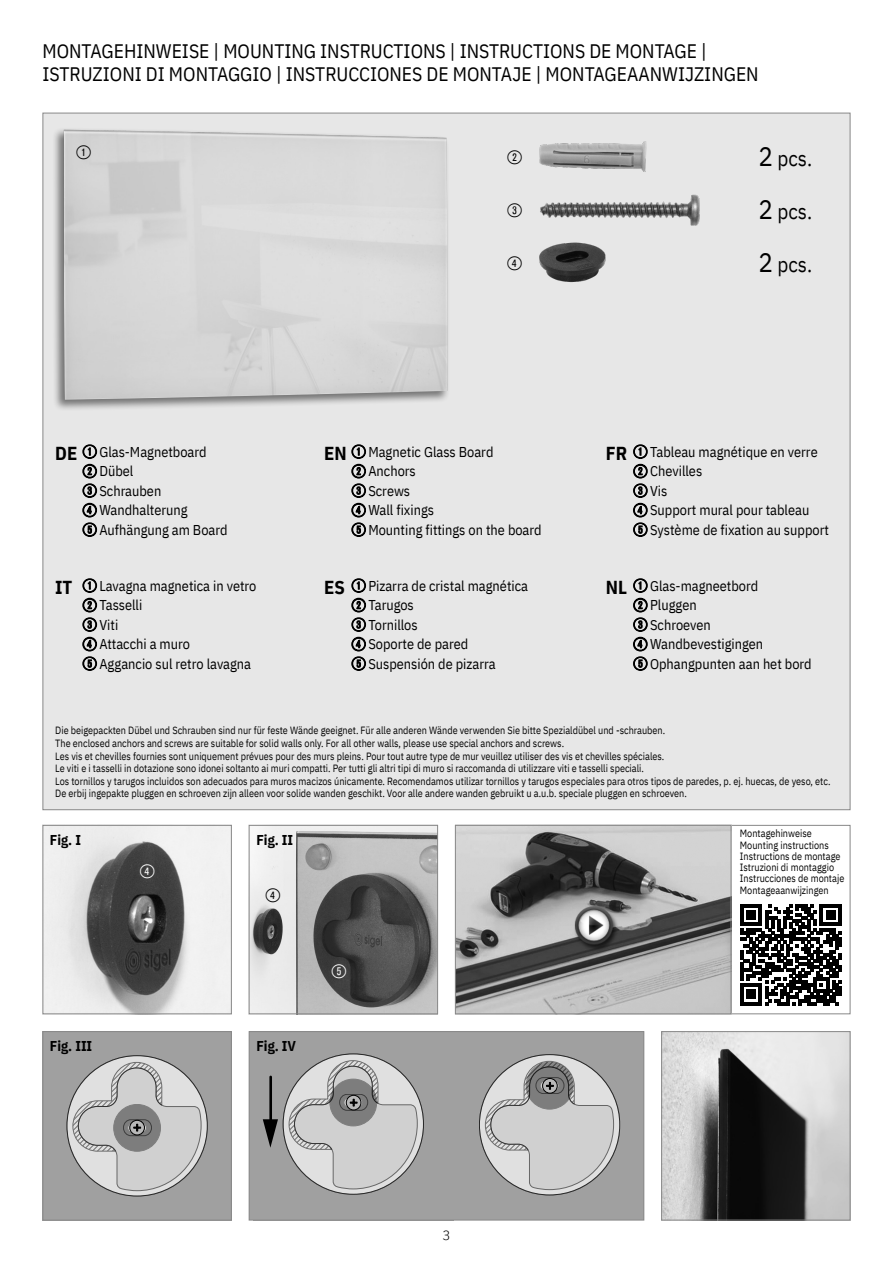
<style>
.page{position:relative;width:893px;height:1263px;background:#fff}
.page>*{position:absolute;margin:0;border:0;box-sizing:border-box;transform-origin:0 0}
.t1{font:21px "IBM Plex Sans";color:#000;scale:.9 1}
.t2{font:19.5px/23.4px "IBM Plex Sans Cond";color:#000}
.t3{font:19.5px "Circled Numbers";color:#000}
.t4{font:19.5px "Circled Numbers";color:#fff}
.t5{font:700 18.75px "IBM Plex Sans Cond";color:#000}
.t6{font:14.25px/19.5px "IBM Plex Sans Cond";color:#000}
.t7{font:700 14.25px "IBM Plex Sans Cond";color:#000}
.t8{font:300 13.5px "IBM Plex Sans";color:#000}
.t9{font:10.5px/12.6px "IBM Plex Sans";color:#000;scale:.87 1}
.s1{font-size:27px}
.s2{font-family:"Circled Numbers";font-size:18.6px}
</style>
<div class="page">
<div style="left:731px;top:825px;width:119px;height:189px;border:1px solid #888"></div>
<div style="left:43px;top:113px;width:807px;height:697px;background:#e7e7e7;border:1px solid #888"></div>
<div style="left:52px;top:127px;width:398px;height:284px;background:#000;opacity:.5"></div>
<img style="left:64px;top:130px;width:383px;height:270px">
<img style="left:45px;top:827px;width:185px;height:185px">
<div style="left:43px;top:825px;width:189px;height:189px;border:1px solid #888"></div>
<img style="left:251px;top:827px;width:185px;height:185px">
<div style="left:249px;top:825px;width:189px;height:189px;border:1px solid #888"></div>
<div style="left:43px;top:1031px;width:189px;height:189px;background:#a0a0a0"></div>
<svg style="left:67px;top:1055px;width:141px;height:141px"></svg>
<div style="left:43px;top:1031px;width:189px;height:189px;border:1px solid #888"></div>
<div style="left:253px;top:1031px;width:201px;height:189px;background:#a0a0a0"></div>
<svg style="left:263px;top:1053px;width:161px;height:141px"></svg>
<div style="left:249px;top:1031px;width:395px;height:189px;border:1px solid #888"></div>
<div style="left:457px;top:1033px;width:185px;height:185px;background:#a0a0a0"></div>
<svg style="left:479px;top:1054px;width:141px;height:141px"></svg>
<img style="left:539px;top:141px;width:108px;height:31px">
<img style="left:540px;top:194px;width:160px;height:32px">
<img style="left:539px;top:242px;width:67px;height:41px">
<img style="left:663px;top:1033px;width:185px;height:185px">
<div style="left:661px;top:1031px;width:189px;height:189px;border:1px solid #888"></div>
<img style="left:457px;top:827px;width:272px;height:185px">
<div style="left:455px;top:825px;width:276px;height:189px;border:1px solid #888"></div>
<svg style="left:740px;top:904px;width:101px;height:101px"></svg>
<h2 class="t2" style="left:43px;top:37px;width:718px">MONTAGEHINWEISE | MOUNTING INSTRUCTIONS | INSTRUCTIONS DE MONTAGE |<br>ISTRUZIONI DI MONTAGGIO | INSTRUCCIONES DE MONTAJE | MONTAGEAANWIJZINGEN</h2>
<h2 class="t3" style="left:77px;top:145px;width:16px">1</h2>
<h2 class="t3" style="left:507px;top:150px;width:16px">2</h2>
<h1 class="t1" style="left:758px;top:142px;width:61px"><span class="s1">2</span> pcs.</h1>
<h2 class="t3" style="left:507px;top:203px;width:16px">3</h2>
<h1 class="t1" style="left:758px;top:195px;width:61px"><span class="s1">2</span> pcs.</h1>
<h2 class="t3" style="left:507px;top:256px;width:16px">4</h2>
<h1 class="t1" style="left:758px;top:248px;width:61px"><span class="s1">2</span> pcs.</h1>
<h3 class="t5" style="left:55px;top:438px;width:24px">DE</h3>
<h3 class="t6" style="left:352px;top:440px;width:191px"><span class="s2">1</span> Magnetic Glass Board<br><span class="s2">2</span> Anchors<br><span class="s2">3</span> Screws<br><span class="s2">4</span> Wall fixings<br><span class="s2">5</span> Mounting fittings on the board</h3>
<h3 class="t6" style="left:83px;top:440px;width:146px"><span class="s2">1</span> Glas-Magnetboard<br><span class="s2">2</span> Dübel<br><span class="s2">3</span> Schrauben<br><span class="s2">4</span> Wandhalterung<br><span class="s2">5</span> Aufhängung am Board</h3>
<h3 class="t5" style="left:324px;top:438px;width:24px">EN</h3>
<h3 class="t6" style="left:634px;top:440px;width:197px"><span class="s2">1</span> Tableau magnétique en verre<br><span class="s2">2</span> Chevilles<br><span class="s2">3</span> Vis<br><span class="s2">4</span> Support mural pour tableau<br><span class="s2">5</span> Système de fixation au support</h3>
<h3 class="t5" style="left:606px;top:438px;width:23px">FR</h3>
<h3 class="t5" style="left:55px;top:572px;width:19px">IT</h3>
<h3 class="t6" style="left:352px;top:574px;width:178px"><span class="s2">1</span> Pizarra de cristal magnética<br><span class="s2">2</span> Tarugos<br><span class="s2">3</span> Tornillos<br><span class="s2">4</span> Soporte de pared<br><span class="s2">5</span> Suspensión de pizarra</h3>
<h3 class="t6" style="left:83px;top:574px;width:175px"><span class="s2">1</span> Lavagna magnetica in vetro<br><span class="s2">2</span> Tasselli<br><span class="s2">3</span> Viti<br><span class="s2">4</span> Attacchi a muro<br><span class="s2">5</span> Aggancio sul retro lavagna</h3>
<h3 class="t5" style="left:324px;top:572px;width:22px">ES</h3>
<h3 class="t6" style="left:634px;top:574px;width:180px"><span class="s2">1</span> Glas-magneetbord<br><span class="s2">2</span> Pluggen<br><span class="s2">3</span> Schroeven<br><span class="s2">4</span> Wandbevestigingen<br><span class="s2">5</span> Ophangpunten aan het bord</h3>
<h3 class="t5" style="left:606px;top:572px;width:23px">NL</h3>
<p class="t9" style="left:55px;top:723px;width:893px">Die beigepackten Dübel und Schrauben sind nur für feste Wände geeignet. Für alle anderen Wände verwenden Sie bitte Spezialdübel und -schrauben.<br>The enclosed anchors and screws are suitable for solid walls only. For all other walls, please use special anchors and screws.<br>Les vis et chevilles fournies sont uniquement prévues pour des murs pleins. Pour tout autre type de mur veuillez utiliser des vis et chevilles spéciales.<br>Le viti e i tasselli in dotazione sono idonei soltanto ai muri compatti. Per tutti gli altri tipi di muro si raccomanda di utilizzare viti e tasselli speciali.<br>Los tornillos y tarugos incluidos son adecuados para muros macizos únicamente. Recomendamos utilizar tornillos y tarugos especiales para otros tipos de paredes, p. ej. huecas, de yeso, etc.<br>De erbij ingepakte pluggen en schroeven zijn alleen voor solide wanden geschikt. Voor alle andere wanden gebruikt u a.u.b. speciale pluggen en schroeven.</p>
<h3 class="t7" style="left:50px;top:828px;width:33px">Fig. I</h3>
<h2 class="t4" style="left:140px;top:864px;width:16px">4</h2>
<h3 class="t7" style="left:256px;top:828px;width:38px">Fig. II</h3>
<h2 class="t3" style="left:266px;top:887px;width:16px">4</h2>
<h3 class="t7" style="left:50px;top:1034px;width:44px">Fig. III</h3>
<h3 class="t7" style="left:256px;top:1034px;width:41px">Fig. IV</h3>
<h2 class="t4" style="left:332px;top:964px;width:16px">5</h2>
<p class="t8" style="left:442px;top:1224px;width:10px">3</p>
<p class="t9" style="left:740px;top:827px;width:122px;line-height:11.2px">Montagehinweise<br>Mounting instructions<br>Instructions de montage<br>Istruzioni di montaggio<br>Instrucciones de montaje<br>Montageaanwijzingen</p>
</div>
